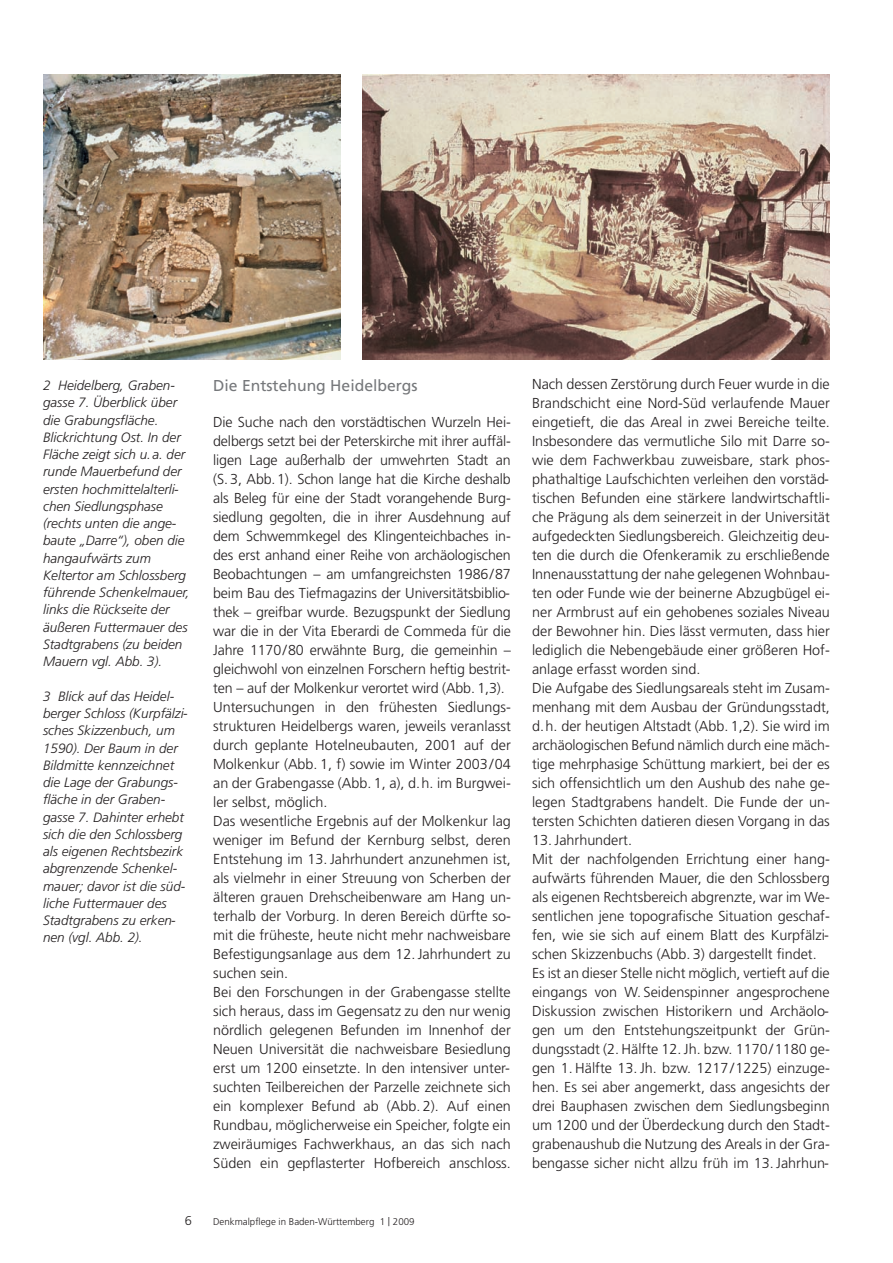
<style>
.page{position:relative;width:893px;height:1263px;background:#fff}
.page>*{position:absolute;margin:0;border:0;box-sizing:border-box;transform-origin:0 0}
.t1{font:15.75px "Frutiger";color:#76787b}
.t2{font:300 14.4px/19px "Frutiger";color:#231f20}
.t3{font:italic 300 13.5px/17.2px "Frutiger";color:#231f20}
.t4{font:300 12.75px "Frutiger";color:#231f20}
.t5{font:300 9.75px "Frutiger";color:#231f20}
.s1{font-size:12px}
</style>
<div class="page">
<img style="left:43px;top:75px;width:298px;height:285px">
<img style="left:362px;top:75px;width:468px;height:285px">
<p class="t3" style="left:43px;top:378px;width:148px">2 Heidelberg, Graben&shy;gasse 7. Überblick über die Grabungsfläche.<br>Blickrichtung Ost. In der<br>Fläche zeigt sich u.a. der runde Mauerbefund der ersten hochmittelalterli&shy;chen Siedlungsphase (rechts unten die ange&shy;baute „Darre“), oben die hangaufwärts zum<br>Keltertor am Schlossberg führende Schenkelmauer, links die Rückseite der äußeren Futtermauer des<br>Stadtgrabens (zu beiden<br>Mauern vgl. Abb. 3).</p>
<p class="t3" style="left:43px;top:688px;width:146px">3 Blick auf das Heidel&shy;berger Schloss (Kurpfälzi&shy;sches Skizzenbuch, um<br>1590). Der Baum in der<br>Bildmitte kennzeichnet die Lage der Grabungs&shy;fläche in der Graben&shy;gasse 7. Dahinter erhebt sich die den Schlossberg als eigenen Rechtsbezirk abgrenzende Schenkel&shy;mauer; davor ist die süd - liche Futtermauer des<br>Stadtgrabens zu erken&shy;nen (vgl. Abb. 2).</p>
<p class="t1" style="left:213px;top:379px;width:206px">Die Entstehung Heidelbergs</p>
<p class="t2" style="left:213px;top:414px;width:299px">Die Suche nach den vorstädtischen Wurzeln Hei&shy;delbergs setzt bei der Peterskirche mit ihrer auffäl&shy;ligen Lage außerhalb der umwehrten Stadt an (S. 3, Abb.1). Schon lange hat die Kirche deshalb als Beleg für eine der Stadt vorangehende Burg&shy;siedlung gegolten, die in ihrer Ausdehnung auf dem Schwemmkegel des Klingenteichbaches in&shy;des erst anhand einer Reihe von archäologischen Beobachtungen – am umfangreichsten 1986/87 beim Bau des Tiefmagazins der Universitätsbiblio&shy;thek – greifbar wurde. Bezugspunkt der Siedlung war die in der Vita Eberardi de Commeda für die Jahre 1170/80 erwähnte Burg, die gemeinhin – gleichwohl von einzelnen Forschern heftig bestrit&shy;ten – auf der Molkenkur verortet wird (Abb. 1,3).<br>Untersuchungen in den frühesten Siedlungs&shy;strukturen Heidelbergs waren, jeweils veranlasst durch geplante Hotelneubauten, 2001 auf der Molkenkur (Abb. 1, f) sowie im Winter 2003/04 an der Grabengasse (Abb. 1, a), d.h. im Burgwei&shy;ler selbst, möglich.<br>Das wesentliche Ergebnis auf der Molkenkur lag weniger im Befund der Kernburg selbst, deren Entstehung im 13. Jahrhundert anzunehmen ist, als vielmehr in einer Streuung von Scherben der älteren grauen Drehscheibenware am Hang un&shy;terhalb der Vorburg. In deren Bereich dürfte so&shy;mit die früheste, heute nicht mehr nachweisbare Befestigungsanlage aus dem 12. Jahrhundert zu suchen sein.<br>Bei den Forschungen in der Grabengasse stellte sich heraus, dass im Gegensatz zu den nur wenig nördlich gelegenen Befunden im Innenhof der Neuen Universität die nachweisbare Besiedlung erst um 1200 einsetzte. In den intensiver unter&shy;suchten Teilbereichen der Parzelle zeichnete sich ein komplexer Befund ab (Abb. 2). Auf einen Rundbau, möglicherweise ein Speicher, folgte ein zweiräumiges Fachwerkhaus, an das sich nach Süden ein gepflasterter Hofbereich anschloss.</p>
<p class="t4" style="left:185px;top:1215px;width:9px">6</p>
<p class="t5" style="left:213px;top:1217px;width:203px">Denkmalpflege in Baden-Württemberg 1 <span class="s1">|</span> 2009</p>
<p class="t2" style="left:532px;top:376px;width:299px">Nach dessen Zerstörung durch Feuer wurde in die Brandschicht eine Nord-Süd verlaufende Mauer eingetieft, die das Areal in zwei Bereiche teilte.<br>Insbesondere das vermutliche Silo mit Darre so&shy;wie dem Fachwerkbau zuweisbare, stark phos&shy;phathaltige Laufschichten verleihen den vorstäd&shy;tischen Befunden eine stärkere landwirtschaftli&shy;che Prägung als dem seinerzeit in der Universität aufgedeckten Siedlungsbereich. Gleichzeitig deu&shy;ten die durch die Ofenkeramik zu erschließende Innenausstattung der nahe gelegenen Wohnbau&shy;ten oder Funde wie der beinerne Abzugbügel ei&shy;ner Armbrust auf ein gehobenes soziales Niveau der Bewohner hin. Dies lässt vermuten, dass hier lediglich die Nebengebäude einer größeren Hof&shy;anlage erfasst worden sind.<br>Die Aufgabe des Siedlungsareals steht im Zusam&shy;menhang mit dem Ausbau der Gründungsstadt, d.h. der heutigen Altstadt (Abb. 1,2). Sie wird im archäologischen Befund nämlich durch eine mäch&shy;tige mehrphasige Schüttung markiert, bei der es sich offensichtlich um den Aushub des nahe ge&shy;legen Stadtgrabens handelt. Die Funde der un&shy;tersten Schichten datieren diesen Vorgang in das</p>
<p class="t2" style="left:532px;top:831px;width:299px">13. Jahrhundert.<br>Mit der nachfolgenden Errichtung einer hang&shy;aufwärts führenden Mauer, die den Schlossberg als eigenen Rechtsbereich abgrenzte, war im We&shy;sentlichen jene topografische Situation geschaf&shy;fen, wie sie sich auf einem Blatt des Kurpfälzi&shy;schen Skizzenbuchs (Abb. 3) dargestellt findet.<br>Es ist an dieser Stelle nicht möglich, vertieft auf die eingangs von W. Seidenspinner angesprochene Diskussion zwischen Historikern und Archäolo&shy;gen um den Entstehungszeitpunkt der Grün&shy;dungsstadt (2. Hälfte 12. Jh. bzw. 1170/1180 ge&shy;gen 1. Hälfte 13. Jh. bzw. 1217/1225) einzuge&shy;hen. Es sei aber angemerkt, dass angesichts der drei Bauphasen zwischen dem Siedlungsbeginn um 1200 und der Überdeckung durch den Stadt&shy;grabenaushub die Nutzung des Areals in der Gra&shy;bengasse sicher nicht allzu früh im 13. Jahrhun-</p>
</div>
